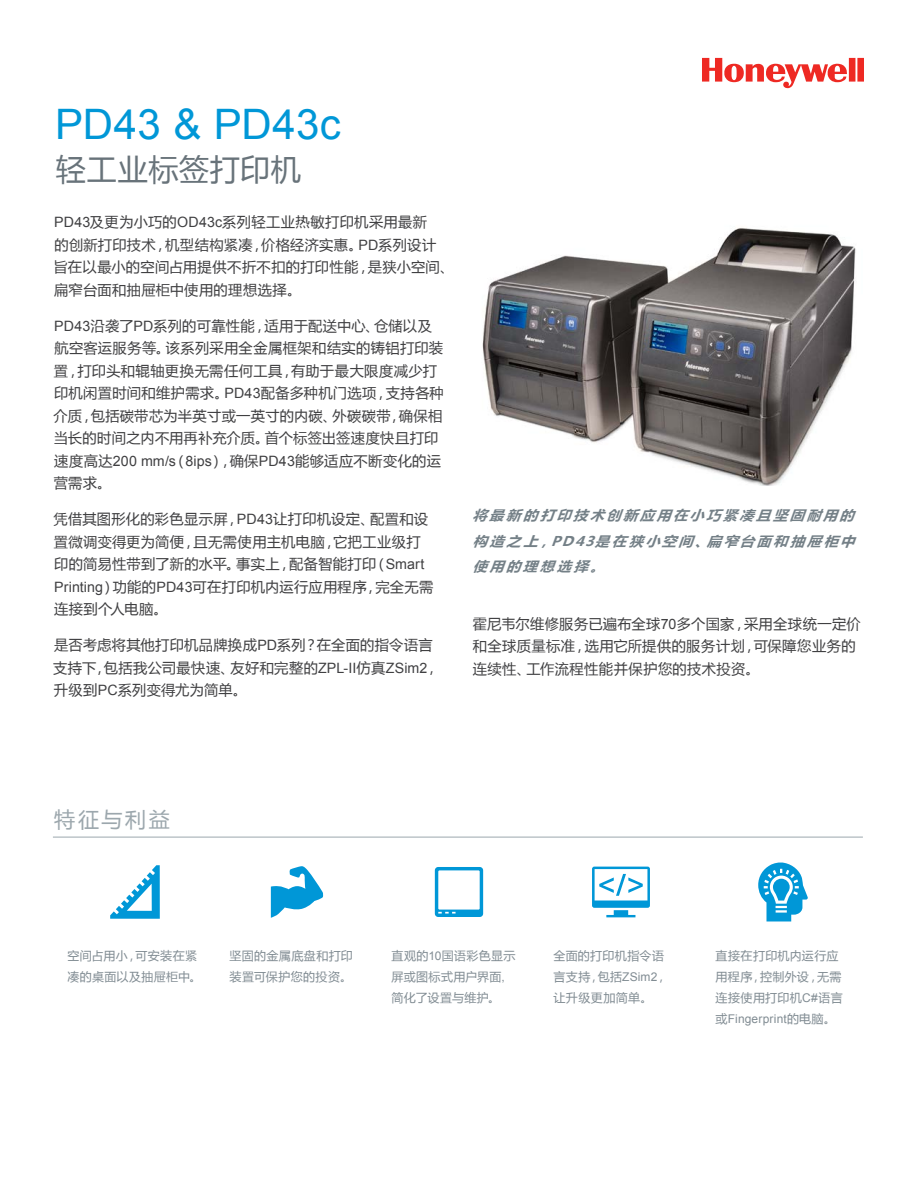
<style>
.page{position:relative;width:918px;height:1188px;background:#fff}
.page>*{position:absolute;margin:0;border:0;box-sizing:border-box;transform-origin:0 0}
.t1{font:42px "Arial";letter-spacing:.005em;color:#0097d7}
.t2{font:30px "Microsoft Ya Hei";letter-spacing:.02em;color:#68737a}
.t3{font:21px "Microsoft Ya Hei";letter-spacing:.135em;color:#9ca7ad}
.t4{font:14.25px/22.5px "Microsoft Ya Hei";letter-spacing:.025em;color:#404042}
.t5{font:italic 700 13.35px/25.5px "Microsoft Ya Hei";color:#748087;text-align:justify;scale:1.06 1}
.t6{font:12px/21px "Microsoft Ya Hei";letter-spacing:.03em;color:#818c93}
.t7{font:12px "Arial";letter-spacing:.01em;color:#818c93}
.s1{font-family:"Arial"}
.s2{font-family:"Microsoft Ya Hei"}
</style>
<div class="page">
<svg style="left:702px;top:58px;width:162px;height:30px"></svg>
<img style="left:482px;top:228px;width:374px;height:258px">
<hr style="left:53px;top:837px;width:810px;height:1px;background:#9ca7ad">
<svg style="left:110px;top:865px;width:50px;height:54px"></svg>
<svg style="left:271px;top:866px;width:52px;height:52px"></svg>
<svg style="left:435px;top:867px;width:48px;height:50px"></svg>
<svg style="left:592px;top:867px;width:58px;height:50px"></svg>
<svg style="left:758px;top:862px;width:50px;height:59px"></svg>
<h1 class="t1" style="left:55px;top:96px;width:287px">PD43 &amp; PD43c</h1>
<h2 class="t2" style="left:56px;top:149px;width:246px">轻工业标签打印机</h2>
<p class="t4" style="left:53px;top:211px;width:402px"><span class="s1">PD43</span>及更为小巧的<span class="s1">OD43c</span>系列轻工业热敏打印机采用最新<br>的创新打印技术，机型结构紧凑，价格经济实惠。<span class="s1">PD</span>系列设计<br>旨在以最小的空间占用提供不折不扣的打印性能，是狭小空间、扁窄台面和抽屉柜中使用的理想选择。</p>
<p class="t4" style="left:53px;top:314px;width:392px"><span class="s1">PD43</span>沿袭了<span class="s1">PD</span>系列的可靠性能，适用于配送中心、仓储以及航空客运服务等。该系列采用全金属框架和结实的铸铝打印装置，打印头和辊轴更换无需任何工具，有助于最大限度减少打印机闲置时间和维护需求。<span class="s1">PD43</span>配备多种机门选项，支持各种介质，包括碳带芯为半英寸或一英寸的内碳、外碳碳带，确保相当长的时间之内不用再补充介质。首个标签出签速度快且打印速度高达<span class="s1">200 mm/s</span>（<span class="s1">8ips</span>），确保<span class="s1">PD43</span>能够适应不断变化的运营需求。</p>
<p class="t4" style="left:54px;top:508px;width:381px">凭借其图形化的彩色显示屏，<span class="s1">PD43</span>让打印机设定、配置和设置微调变得更为简便，且无需使用主机电脑，它把工业级打印的简易性带到了新的水平。事实上，配备智能打印（<span class="s1">Smart<br>Printing</span>）功能的<span class="s1">PD43</span>可在打印机内运行应用程序，完全无需连接到个人电脑。</p>
<p class="t4" style="left:53px;top:634px;width:388px">是否考虑将其他打印机品牌换成<span class="s1">PD</span>系列？在全面的指令语言支持下，包括我公司最快速、友好和完整的<span class="s1">ZPL-II</span>仿真<span class="s1">ZSim2</span>，升级到<span class="s1">PC</span>系列变得尤为简单。</p>
<p class="t5" style="left:473px;top:502px;width:368px">将最新的打印技术创新应用在小巧紧凑且坚固耐用的构造之上，PD43是在狭小空间、扁窄台面和抽屉柜中使用的理想选择。</p>
<p class="t4" style="left:473px;top:612px;width:390px">霍尼韦尔维修服务已遍布全球<span class="s1">70</span>多个国家，采用全球统一定价和全球质量标准，选用它所提供的服务计划，可保障您业务的连续性、工作流程性能并保护您的技术投资。</p>
<h3 class="t3" style="left:54px;top:805px;width:117px">特征与利益</h3>
<p class="t6" style="left:68px;top:945px;width:136px">空间占用小，可安装在紧凑的桌面以及抽屉柜中。</p>
<p class="t6" style="left:230px;top:945px;width:125px">坚固的金属底盘和打印装置可保护您的投资。</p>
<p class="t6" style="left:392px;top:945px;width:126px">直观的<span class="s1">10</span>国语彩色显示屏或图标式用户界面<span class="s1">,</span>简化了设置与维护。</p>
<p class="t6" style="left:554px;top:945px;width:115px">全面的打印机指令语言支持，包括<span class="s1">ZSim2</span>，让升级更加简单。</p>
<p class="t6" style="left:716px;top:945px;width:129px">直接在打印机内运行应用程序，控制外设，无需连接使用打印机<span class="s1">C#</span>语言</p>
<p class="t7" style="left:716px;top:1011px;width:122px"><span class="s2">或</span>Fingerprint<span class="s2">的电脑。</span></p>
</div>
